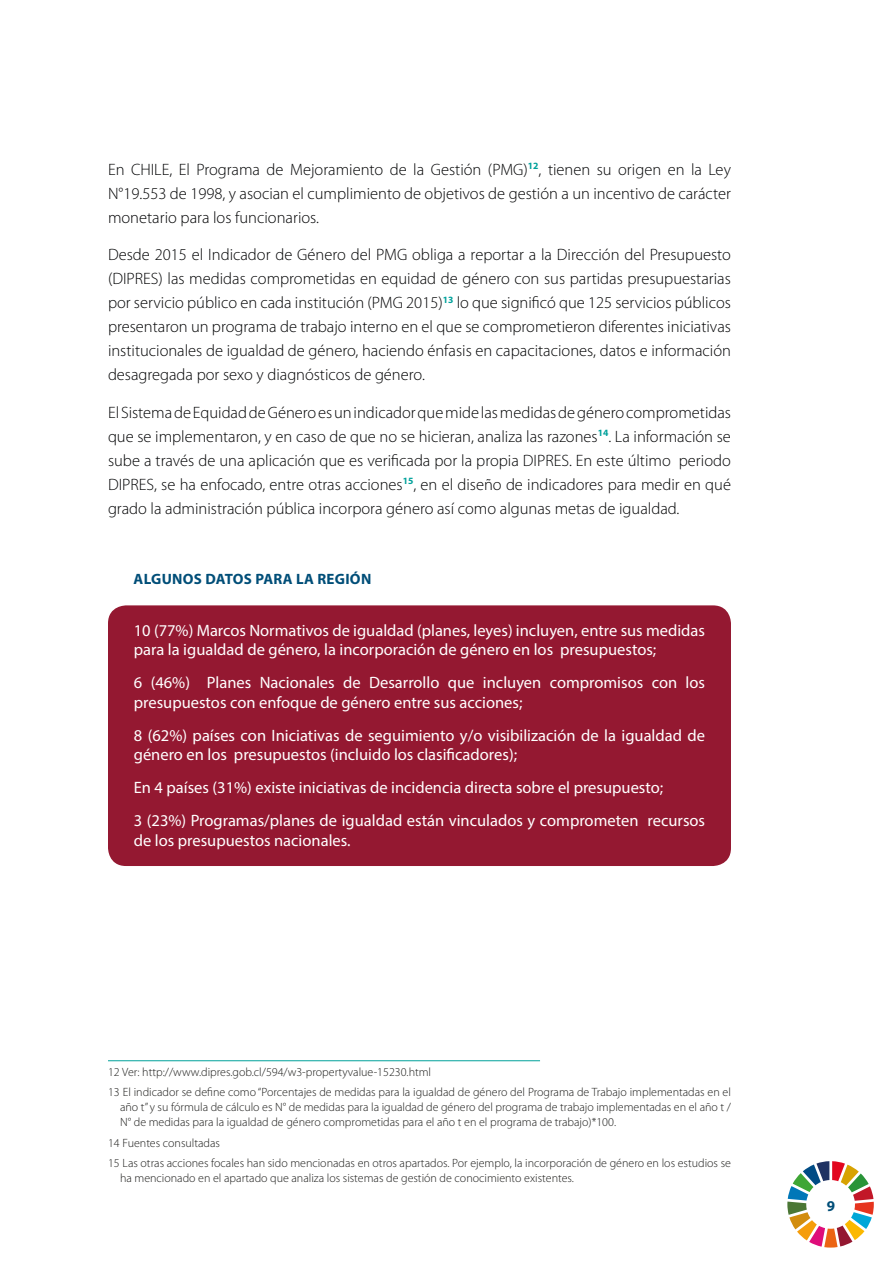
<style>
.page{position:relative;width:893px;height:1263px;background:#fff}
.page>*{position:absolute;margin:0;border:0;box-sizing:border-box;transform-origin:0 0}
.t1{font:300 16.5px/24px "Myriad Pro";color:#020304;text-align:justify}
.t2{font:16.5px/19.5px "Myriad Pro";color:#fff}
.t3{font:700 15px "Myriad Pro";letter-spacing:.02em;color:#004e78}
.t4{font:300 12px/20.4px "Myriad Pro";color:#1d1d1b}
</style>
<div class="page">
<hr style="left:108px;top:1060px;width:432px;height:1px;background:#00a19b">
<svg style="left:787px;top:1161px;width:87px;height:86px"></svg>
<div style="left:108px;top:605px;width:623px;height:261px;background:#941831;border-radius:18px"></div>
<p class="t1" style="left:108px;top:157px;width:625px">En CHILE, El Programa de Mejoramiento de la Gestión (PMG)<sup>12</sup>, tienen su origen en la Ley N°19.553 de 1998, y asocian el cumplimiento de objetivos de gestión a un incentivo de carácter monetario para los funcionarios.</p>
<p class="t1" style="left:108px;top:243px;width:625px">Desde 2015 el Indicador de Género del PMG obliga a reportar a la Dirección del Presupuesto (DIPRES) las medidas comprometidas en equidad de género con sus partidas presupuestarias por servicio público en cada institución (PMG 2015)<sup>13</sup> lo que significó que 125 servicios públicos presentaron un programa de trabajo interno en el que se comprometieron diferentes iniciativas institucionales de igualdad de género, haciendo énfasis en capacitaciones, datos e información desagregada por sexo y diagnósticos de género.</p>
<p class="t1" style="left:108px;top:400px;width:625px">El Sistema de Equidad de Género es un indicador que mide las medidas de género comprometidas que se implementaron, y en caso de que no se hicieran, analiza las razones<sup>14</sup>. La información se sube a través de una aplicación que es verificada por la propia DIPRES. En este último periodo DIPRES, se ha enfocado, entre otras acciones<sup>15</sup>, en el diseño de indicadores para medir en qué grado la administración pública incorpora género así como algunas metas de igualdad.</p>
<p class="t3" style="left:134px;top:569px;width:239px">ALGUNOS DATOS PARA LA REGIÓN</p>
<p class="t2" style="left:134px;top:620px;width:573px">10 (77%) Marcos Normativos de igualdad (planes, leyes) incluyen, entre sus medidas para la igualdad de género, la incorporación de género en los presupuestos;</p>
<p class="t2" style="left:134px;top:673px;width:573px">6 (46%) Planes Nacionales de Desarrollo que incluyen compromisos con los presupuestos con enfoque de género entre sus acciones;</p>
<p class="t2" style="left:134px;top:725px;width:573px">8 (62%) países con Iniciativas de seguimiento y/o visibilización de la igualdad de género en los presupuestos (incluido los clasificadores);</p>
<p class="t2" style="left:134px;top:771px;width:573px;line-height:33px">En 4 países (31%) existe iniciativas de incidencia directa sobre el presupuesto;<br>3 (23%) Programas/planes de igualdad están vinculados y comprometen recursos</p>
<p class="t2" style="left:134px;top:830px;width:218px">de los presupuestos nacionales.</p>
<p class="t4" style="left:108px;top:1062px;width:624px">12 Ver: http://www.dipres.gob.cl/594/w3-propertyvalue-15230.html<br>13 El indicador se define como “Porcentajes de medidas para la igualdad de género del Programa de Trabajo implementadas en el</p>
<p class="t4" style="left:120px;top:1100px;width:613px;line-height:15px">año t” y su fórmula de cálculo es N° de medidas para la igualdad de género del programa de trabajo implementadas en el año t /<br>N° de medidas para la igualdad de género comprometidas para el año t en el programa de trabajo)*100.</p>
<p class="t4" style="left:108px;top:1132px;width:624px">14 Fuentes consultadas<br>15 Las otras acciones focales han sido mencionadas en otros apartados. Por ejemplo, la incorporación de género en los estudios se</p>
<p class="t4" style="left:120px;top:1168px;width:455px">ha mencionado en el apartado que analiza los sistemas de gestión de conocimiento existentes.</p>
<p class="t3" style="left:827px;top:1196px;width:10px">9</p>
</div>
